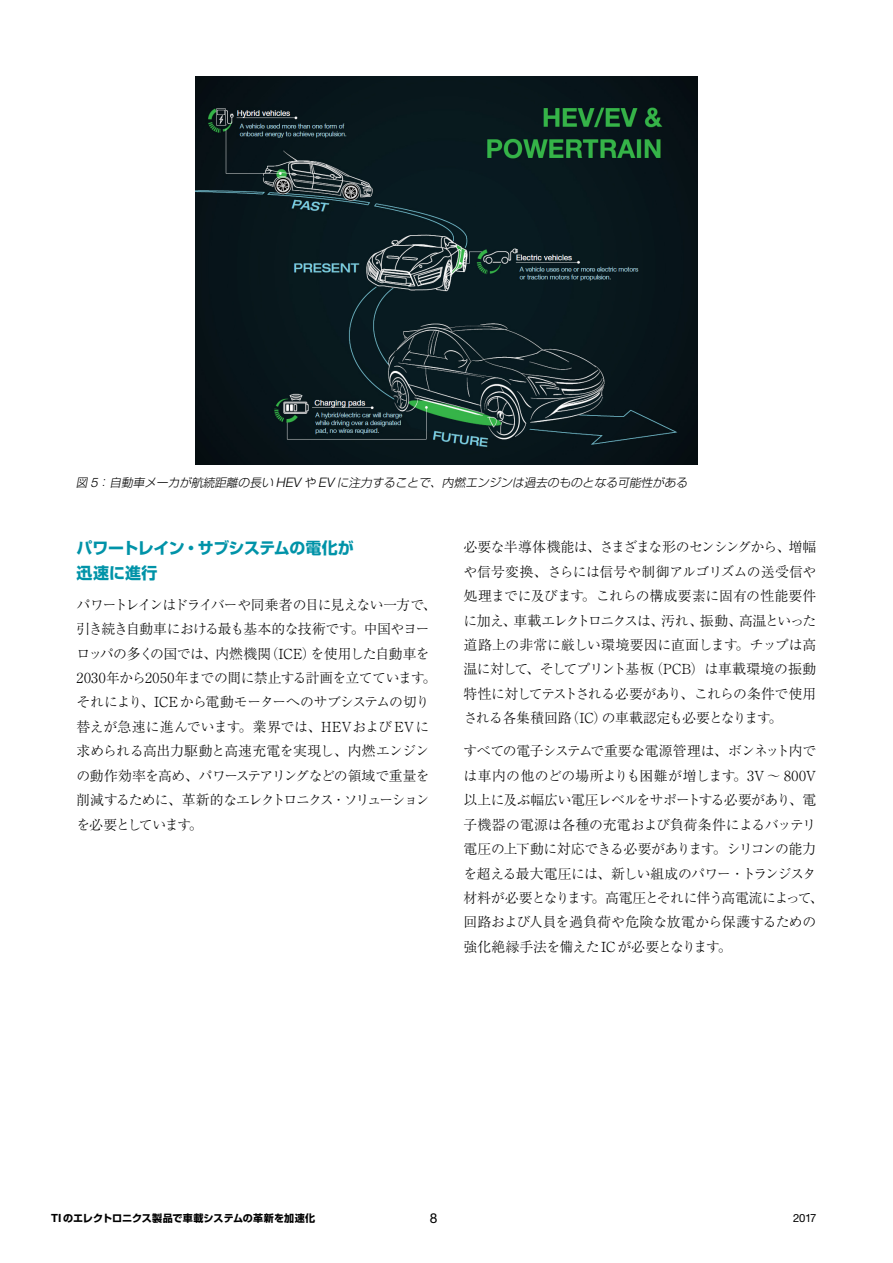
<style>
.page{position:relative;width:893px;height:1263px;background:#fff}
.page>*{position:absolute;margin:0;border:0;box-sizing:border-box;transform-origin:0 0}
.t1{font:700 15.9px/24.5px "Shin Go Pro";letter-spacing:-.015em;color:#0093a8}
.t2{font:300 13.8px/24.5px "Ryumin Pro";letter-spacing:-.04em;color:#000}
.t3{font:13.65px "Helvetica Neue LT Std";color:#000}
.t4{font:italic 300 11.7px "Shin Go Pro";color:#000}
.t5{font:11.25px "Helvetica Neue LT Std";color:#000}
.t6{font:700 10.05px "Shin Go Pro";letter-spacing:.005em;color:#000}
.s1{font-family:"Helvetica Neue LT Std";font-size:13.05px}
.s2{font-family:"Helvetica Neue LT Std";font-size:11.25px}
</style>
<div class="page">
<img style="left:196px;top:77px;width:501px;height:387px">
<p class="t4" style="left:76px;top:472px;width:616px">図 <span class="s1">5</span>：自動車メーカが航続距離の長い <span class="s1">HEV</span> や <span class="s1">EV</span> に注力することで、内燃エンジンは過去のものとなる可能性がある</p>
<p class="t1" style="left:77px;top:534px;width:279px">パワートレイン・サブシステムの電化が迅速に進行</p>
<p class="t2" style="left:77px;top:591px;width:361px">パワートレインはドライバーや同乗者の目に見えない一方で、引き続き自動車における最も基本的な技術です。中国やヨーロッパの多くの国では、内燃機関（ICE）を使用した自動車を<br>2030年から2050年までの間に禁止する計画を立てています。それにより、ICE から電動モーターへのサブシステムの切り替えが急速に進んでいます。業界では、HEVおよび EVに求められる高出力駆動と高速充電を実現し、内燃エンジンの動作効率を高め、パワーステアリングなどの領域で重量を削減するために、革新的なエレクトロニクス・ソリューションを必要としています。</p>
<p class="t2" style="left:463px;top:534px;width:354px;text-align:justify">必要な半導体機能は、さまざまな形のセンシングから、増幅や信号変換、さらには信号や制御アルゴリズムの送受信や処理までに及びます。これらの構成要素に固有の性能要件に加え、車載エレクトロニクスは、汚れ、振動、高温といった道路上の非常に厳しい環境要因に直面します。チップは高温に対して、そしてプリント基板（PCB）は車載環境の振動特性に対してテストされる必要があり、これらの条件で使用される各集積回路（IC）の車載認定も必要となります。</p>
<p class="t2" style="left:463px;top:738px;width:361px">すべての電子システムで重要な電源管理は、ボンネット内では車内の他のどの場所よりも困難が増します。3V ～ 800V以上に及ぶ幅広い電圧レベルをサポートする必要があり、電子機器の電源は各種の充電および負荷条件によるバッテリ電圧の上下動に対応できる必要があります。シリコンの能力を超える最大電圧には、新しい組成のパワー・トランジスタ材料が必要となります。高電圧とそれに伴う高電流によって、回路および人員を過負荷や危険な放電から保護するための強化絶縁手法を備えたICが必要となります。</p>
<p class="t6" style="left:51px;top:1210px;width:266px"><span class="s2">TI</span>のエレクトロニクス製品で車載システムの革新を加速化</p>
<p class="t3" style="left:430px;top:1210px;width:9px">8</p>
<p class="t5" style="left:793px;top:1211px;width:25px">2017</p>
</div>
